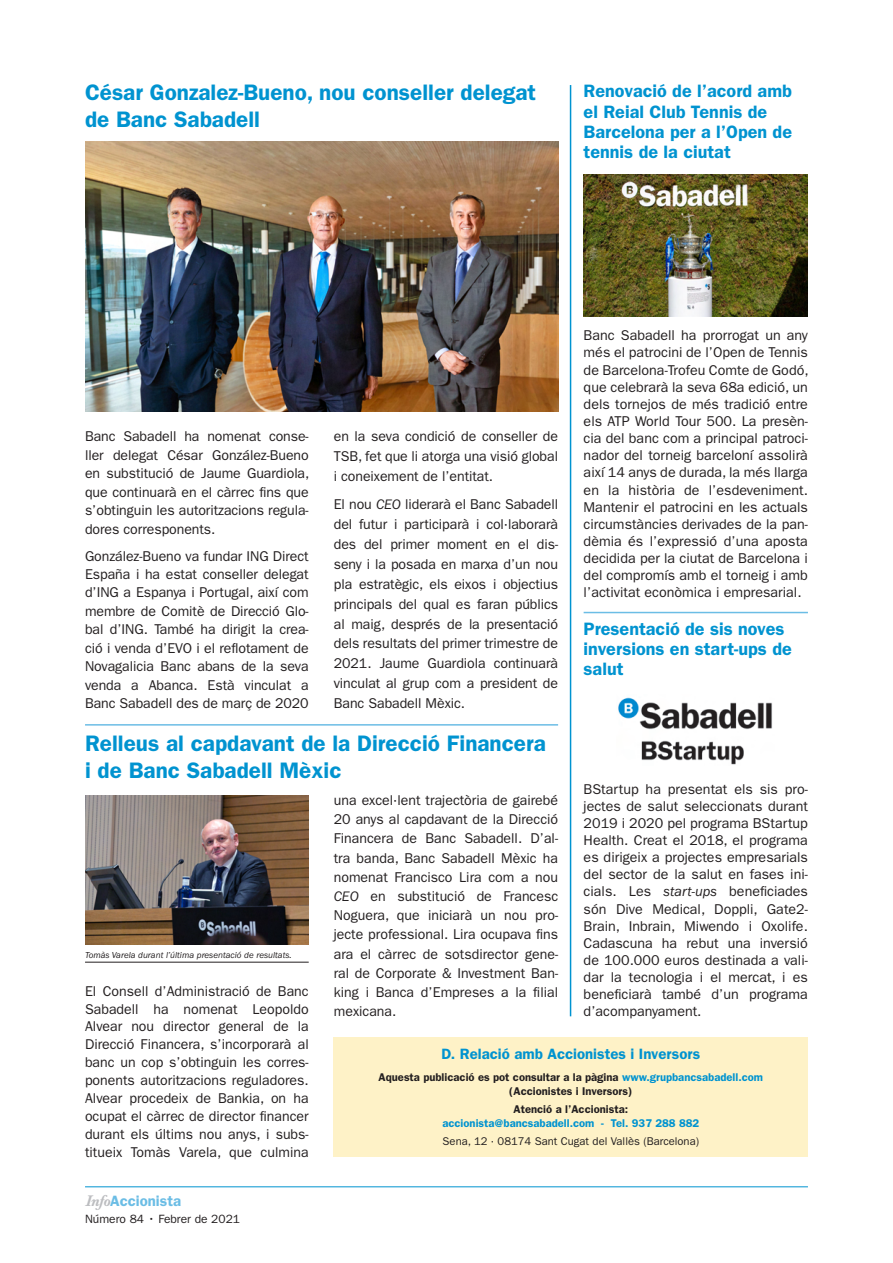
<style>
.page{position:relative;width:893px;height:1263px;background:#fff}
.page>*{position:absolute;margin:0;border:0;box-sizing:border-box;transform-origin:0 0}
.t1{font:600 22.5px/27px "ITC Franklin Gothic Std";color:#0093d0}
.t2{font:600 18px/20.1px "ITC Franklin Gothic Std";color:#0093d0}
.t3{font:600 15px "ITC Franklin Gothic Std";color:#0093d0}
.t4{font:600 15px "ITC Franklin Gothic Std";color:#6bbde5}
.t5{font:14.25px/17.1px "ITC Franklin Gothic Std";letter-spacing:-.005em;color:#231f20;text-align:justify}
.t6{font:12px "ITC Franklin Gothic Std";color:#231f20}
.t7{font:600 11.25px/13.5px "ITC Franklin Gothic Std";color:#231f20;text-align:center}
.t8{font:11.25px "ITC Franklin Gothic Std";color:#231f20}
.t9{font:600 11.25px "ITC Franklin Gothic Std";color:#0093d0}
.t10{font:italic 9px "ITC Franklin Gothic Std";color:#231f20}
.s1{font-style:italic}
.s2{font-family:"Baskerville Book Med";font-weight:400;font-style:italic;color:#bcbdc0}
.s3{color:#0093d0}
</style>
<div class="page">
<hr style="left:85px;top:1186px;width:723px;height:1px;background:#0093d0">
<hr style="left:85px;top:724px;width:473px;height:2px;background:#6bbde5">
<hr style="left:584px;top:612px;width:224px;height:1px;background:#6bbde5">
<img style="left:584px;top:174px;width:224px;height:143px">
<img style="left:618px;top:697px;width:154px;height:68px">
<img style="left:85px;top:141px;width:473px;height:271px">
<hr style="left:570px;top:85px;width:1px;height:931px;background:#0093d0">
<img style="left:85px;top:795px;width:224px;height:149px">
<div style="left:334px;top:1037px;width:474px;height:120px;background:#fef2c7"></div>
<hr style="left:85px;top:962px;width:224px;height:1px;background:#231f20">
<h1 class="t1" style="left:85px;top:81px;width:453px">César Gonzalez-Bueno, nou conseller delegat de Banc Sabadell</h1>
<p class="t2" style="left:584px;top:83px;width:210px">Renovació de l’acord amb el Reial Club Tennis de<br>Barcelona per a l’Open de tennis de la ciutat</p>
<p class="t5" style="left:85px;top:428px;width:226px;line-height:18.5px">Banc Sabadell ha nomenat conse&shy;ller delegat César González-Bueno en substitució de Jaume Guardiola, que continuarà en el càrrec fins que s’obtinguin les autoritzacions regula&shy;dores corresponents.</p>
<p class="t5" style="left:85px;top:547px;width:225px;line-height:18.5px">González-Bueno va fundar ING Direct España i ha estat conseller delegat d’ING a Espanya i Portugal, així com membre de Comitè de Direcció Glo&shy;bal d’ING. També ha dirigit la crea&shy;ció i venda d’EVO i el reflotament de Novagalicia Banc abans de la seva venda a Abanca. Està vinculat a Banc Sabadell des de març de 2020</p>
<p class="t5" style="left:334px;top:428px;width:226px;line-height:19.8px">en la seva condició de conseller de TSB, fet que li atorga una visió global i coneixement de l’entitat.</p>
<p class="t5" style="left:334px;top:496px;width:226px;line-height:19.8px">El nou <span class="s1">CEO</span> liderarà el Banc Sabadell del futur i participarà i col·laborarà des del primer moment en el dis&shy;seny i la posada en marxa d’un nou pla estratègic, els eixos i objectius principals del qual es faran públics al maig, després de la presentació dels resultats del primer trimestre de 2021. Jaume Guardiola conti nuarà vinculat al grup com a president de Banc Sabadell Mèxic.</p>
<h1 class="t1" style="left:85px;top:732px;width:462px">Relleus al capdavant de la Direcció Financera i de Banc Sabadell Mèxic</h1>
<p class="t5" style="left:584px;top:328px;width:227px">Banc Sabadell ha prorrogat un any més el patrocini de l’Open de Tennis de Barcelona-Trofeu Comte de Godó, que celebrarà la seva 68a edició, un dels tornejos de més tradició entre els ATP World Tour 500. La presèn&shy;cia del banc com a principal patroci&shy;nador del torneig barceloní assolirà així 14 anys de durada, la més llarga en la història de l’esdeveniment.<br>Mantenir el patrocini en les actuals circumstàncies derivades de la pan&shy;dèmia és l’expressió d’una aposta decidida per la ciutat de Barcelona i del compromís amb el torneig i amb l’activitat econòmica i empresarial.</p>
<p class="t2" style="left:584px;top:620px;width:210px">Presentació de sis noves inversions en start-ups de salut</p>
<p class="t10" style="left:85px;top:951px;width:208px">Tomàs Varela durant l’última presentació de resultats.</p>
<p class="t5" style="left:85px;top:983px;width:225px;line-height:17.9px">El Consell d’Administració de Banc Sabadell ha nomenat Leopoldo Alvear nou director general de la Direcció Financera, s’incorporarà al banc un cop s’obtinguin les corres&shy;ponents autoritzacions reguladores.<br>Alvear procedeix de Bankia, on ha ocupat el càrrec de director financer durant els últims nou anys, i subs&shy;titueix Tomàs Varela, que culmina</p>
<p class="t4" style="left:85px;top:1195px;width:98px"><span class="s2">Info</span>Accionista</p>
<p class="t6" style="left:85px;top:1214px;width:157px">Número 84 • Febrer de 2021</p>
<p class="t5" style="left:584px;top:781px;width:226px">BStartup ha presentat els sis pro&shy;jectes de salut seleccionats durant 2019 i 2020 pel programa BStartup Health. Creat el 2018, el programa es dirigeix a projectes empresa rials del sector de la salut en fases ini&shy;cials. Les <span class="s1">start-ups</span> beneficiades són Dive Medical, Doppli, Gate2- Brain, Inbrain, Miwendo i Oxolife.<br>Cadascuna ha rebut una inversió de 100.000 euros destinada a vali&shy;dar la tecnologia i el mercat, i es beneficiarà també d’un programa d’acompanyament.</p>
<p class="t5" style="left:334px;top:791px;width:226px;line-height:19.2px">una excel·lent trajectòria de gairebé 20 anys al capdavant de la Direcció Financera de Banc Sabadell. D’al&shy;tra banda, Banc Sabadell Mèxic ha nomenat Francisco Lira com a nou <span class="s1">CEO</span> en substitució de Francesc Noguera, que iniciarà un nou pro&shy;jecte professional. Lira ocupava fins ara el càrrec de sotsdirector gene&shy;ral de Corporate &amp; Investment Ban&shy;king i Banca d’Empreses a la filial mexicana.</p>
<p class="t3" style="left:441px;top:1048px;width:260px">D. Relació amb Accionistes i Inversors</p>
<p class="t7" style="left:379px;top:1071px;width:386px">Aquesta publicació es pot consultar a la pàgina <span class="s3">www.grupbancsabadell.com </span>(Accionistes i Inversors)</p>
<p class="t7" style="left:514px;top:1103px;width:116px">Atenció a l’Accionista:</p>
<p class="t9" style="left:442px;top:1119px;width:258px">accionista@bancsabadell.com - Tel. 937 288 882</p>
<p class="t8" style="left:443px;top:1137px;width:258px">Sena, 12 · 08174 Sant Cugat del Vallès (Barcelona)</p>
</div>
